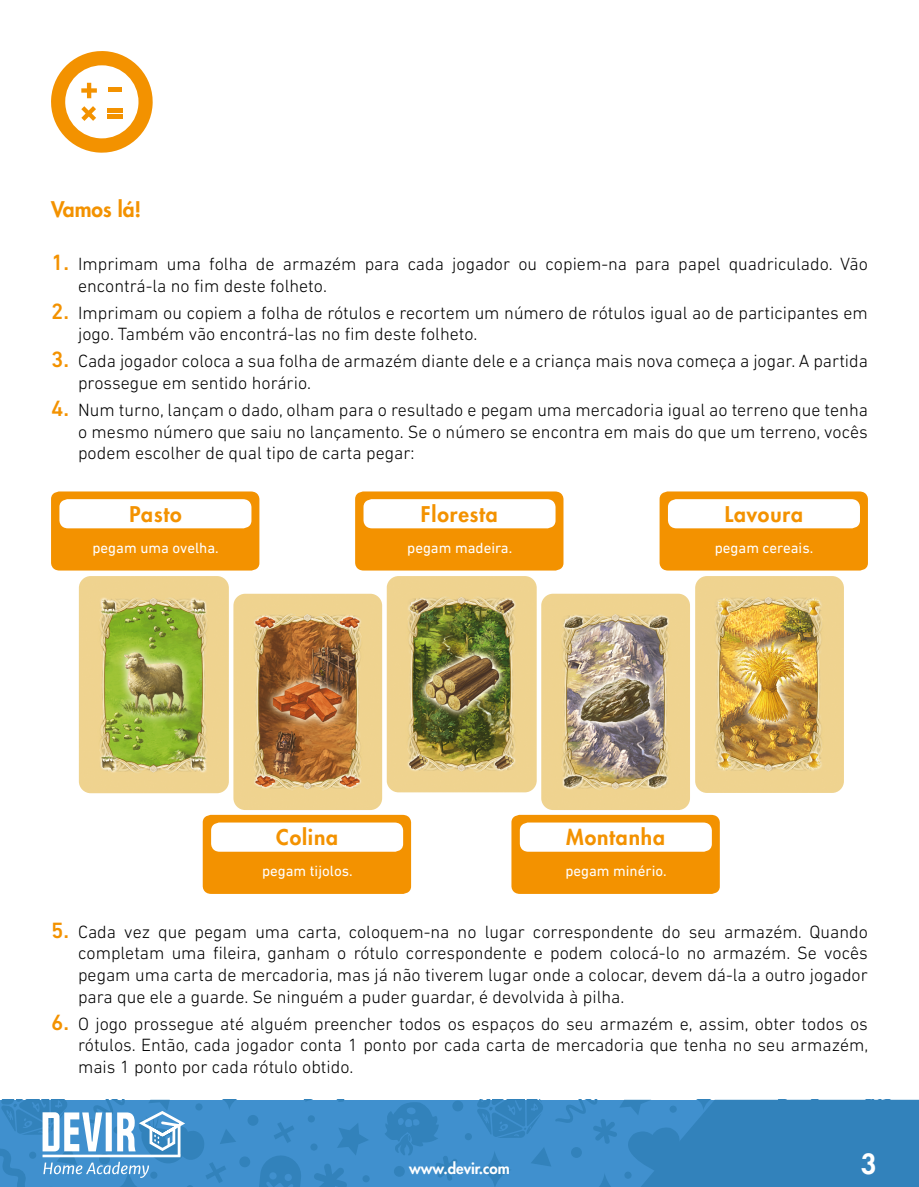
<style>
.page{position:relative;width:919px;height:1187px;background:#fff}
.page>*{position:absolute;margin:0;border:0;box-sizing:border-box;transform-origin:0 0}
.t1{font:800 27px "Futura Std";color:#fff}
.t2{font:800 21px "Futura Std";letter-spacing:.04em;color:#f39200}
.t3{font:300 18px/21.6px "DIN Next LT Pro";color:#000}
.t4{font:15px "DIN Next LT Pro";color:#fff}
.t5{font:800 15px "Futura Std";color:#fff}
.s1{font-weight:500;font-size:22.5px;color:#f39200}
</style>
<div class="page">
<div style="left:0;top:1099px;width:918px;height:87px;background:#4090ce"></div>
<svg style="left:337px;top:1123px;width:31px;height:32px"></svg>
<svg style="left:314px;top:1164px;width:33px;height:22px"></svg>
<div style="left:362px;top:1175px;width:7px;height:7px;background:#3282bb;border-radius:50%"></div>
<div style="left:310px;top:1143px;width:7px;height:7px;background:#3282bb;border-radius:50%"></div>
<div style="left:308px;top:1115px;width:7px;height:7px;background:#3282bb;border-radius:50%"></div>
<div style="left:247px;top:1114px;width:11px;height:11px;background:#3282bb;border-radius:50%"></div>
<div style="left:239px;top:1156px;width:11px;height:11px;background:#3282bb;border-radius:50%"></div>
<svg style="left:274px;top:1122px;width:20px;height:20px"></svg>
<svg style="left:286px;top:1099px;width:66px;height:2px"></svg>
<svg style="left:259px;top:1156px;width:42px;height:30px"></svg>
<div style="left:465px;top:1132px;width:7px;height:8px;background:#3282bb;border-radius:50%"></div>
<div style="left:452px;top:1100px;width:11px;height:11px;background:#3282bb;border-radius:50%"></div>
<svg style="left:385px;top:1101px;width:74px;height:79px"></svg>
<svg style="left:476px;top:1099px;width:442px;height:87px"></svg>
<svg style="left:0;top:1099px;width:241px;height:88px"></svg>
<div style="left:659px;top:491px;width:208px;height:79px;background:#f39200"></div>
<div style="left:668px;top:499px;width:191px;height:29px;background:#fff;border-radius:8px"></div>
<div style="left:511px;top:814px;width:208px;height:79px;background:#f39200"></div>
<div style="left:520px;top:822px;width:191px;height:29px;background:#fff;border-radius:8px"></div>
<div style="left:203px;top:814px;width:208px;height:79px;background:#f39200"></div>
<div style="left:211px;top:822px;width:192px;height:29px;background:#fff;border-radius:8px"></div>
<div style="left:355px;top:491px;width:208px;height:79px;background:#f39200"></div>
<div style="left:363px;top:499px;width:192px;height:29px;background:#fff;border-radius:8px"></div>
<div style="left:51px;top:491px;width:208px;height:79px;background:#f39200"></div>
<div style="left:59px;top:499px;width:192px;height:29px;background:#fff;border-radius:8px"></div>
<img style="left:79px;top:576px;width:150px;height:217px">
<img style="left:541px;top:593px;width:149px;height:217px">
<img style="left:695px;top:576px;width:148px;height:216px">
<img style="left:233px;top:593px;width:149px;height:217px">
<img style="left:387px;top:576px;width:149px;height:216px">
<svg style="left:51px;top:51px;width:102px;height:102px"></svg>
<hr style="left:107px;top:115px;width:15px;height:4px;background:#f39200">
<hr style="left:107px;top:108px;width:15px;height:4px;background:#f39200">
<div style="left:108px;top:87px;width:13px;height:5px;background:#f39200"></div>
<p class="t2" style="left:51px;top:196px;width:92px">Vamos lá!</p>
<p class="t3" style="left:78px;top:253px;width:791px;text-indent:-27px"><span class="s1">1.</span> Imprimam uma folha de armazém para cada jogador ou copiem-na para papel quadriculado. Vão encontrá-la no fim deste folheto.</p>
<p class="t3" style="left:78px;top:301px;width:791px;text-indent:-27px"><span class="s1">2.</span> Imprimam ou copiem a folha de rótulos e recortem um número de rótulos igual ao de participantes em jogo. Também vão encontrá-las no fim deste folheto.</p>
<p class="t3" style="left:78px;top:350px;width:791px;text-indent:-27px"><span class="s1">3.</span> Cada jogador coloca a sua folha de armazém diante dele e a criança mais nova começa a jogar. A partida prossegue em sentido horário.</p>
<p class="t3" style="left:78px;top:399px;width:791px;text-align:justify;text-indent:-27px"><span class="s1">4.</span> Num turno, lançam o dado, olham para o resultado e pegam uma mercadoria igual ao terreno que tenha o mesmo número que saiu no lançamento. Se o número se encontra em mais do que um terreno, vocês podem escolher de qual tipo de carta pegar:</p>
<p class="t2" style="left:129px;top:501px;width:54px">Pasto</p>
<p class="t4" style="left:92px;top:539px;width:128px">pegam uma ovelha.</p>
<p class="t2" style="left:421px;top:501px;width:78px">Floresta</p>
<p class="t4" style="left:407px;top:539px;width:106px">pegam madeira.</p>
<p class="t2" style="left:724px;top:501px;width:80px">Lavoura</p>
<p class="t4" style="left:714px;top:539px;width:100px">pegam cereais.</p>
<p class="t2" style="left:276px;top:824px;width:63px">Colina</p>
<p class="t4" style="left:262px;top:862px;width:92px">pegam tijolos.</p>
<p class="t2" style="left:566px;top:824px;width:100px">Montanha</p>
<p class="t4" style="left:565px;top:862px;width:103px">pegam minério.</p>
<p class="t3" style="left:78px;top:920px;width:791px;text-align:justify;text-indent:-27px"><span class="s1">5.</span> Cada vez que pegam uma carta, coloquem-na no lugar correspondente do seu armazém. Quando completam uma fileira, ganham o rótulo correspondente e podem colocá-lo no armazém. Se vocês pegam uma carta de mercadoria, mas já não tiverem lugar onde a colocar, devem dá-la a outro jogador para que ele a guarde. Se ninguém a puder guardar, é devolvida à pilha.</p>
<p class="t3" style="left:78px;top:1012px;width:791px;text-align:justify;text-indent:-27px"><span class="s1">6.</span> O jogo prossegue até alguém preencher todos os espaços do seu armazém e, assim, obter todos os rótulos. Então, cada jogador conta 1 ponto por cada carta de mercadoria que tenha no seu armazém, mais 1 ponto por cada rótulo obtido.</p>
<p class="t5" style="left:409px;top:1159px;width:102px">www.devir.com</p>
<h1 class="t1" style="left:860px;top:1146px;width:17px">3</h1>
</div>
